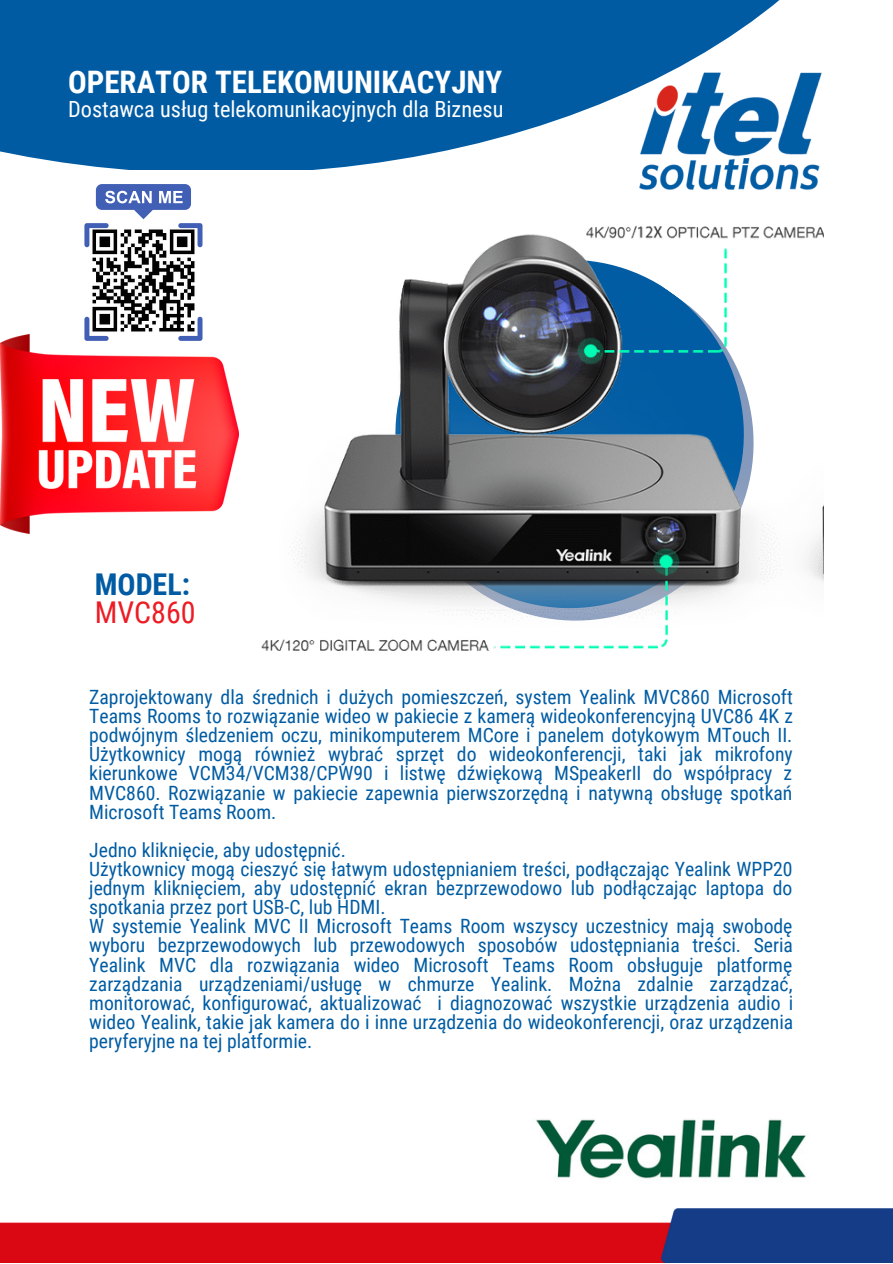
<style>
.page{position:relative;width:893px;height:1264px;background:#fff}
.page>*{position:absolute;margin:0;border:0;box-sizing:border-box;transform-origin:0 0}
.t1{font:700 30.9px "Roboto Condensed";color:#fff}
.t2{font:700 30px "Roboto Condensed";color:#005ba3}
.t3{font:30px "Roboto Condensed";color:#ed1c24}
.t4{font:22.35px "Roboto Condensed";color:#fff}
.t5{font:19.65px/19px "Roboto Condensed";color:#005ca3;text-align:justify}
</style>
<div class="page">
<svg style="left:0;top:0;width:780px;height:169px;background:#1e6eae"></svg>
<img style="left:637px;top:70px;width:185px;height:120px">
<img style="left:0;top:1208px;width:892px;height:54px">
<img style="left:0;top:334px;width:189px;height:199px">
<img style="left:92px;top:229px;width:97px;height:106px">
<img style="left:189px;top:224px;width:634px;height:427px">
<div style="left:96px;top:184px;width:95px;height:26px;background:#415fb5;border-radius:6px"></div>
<svg style="left:105px;top:191px;width:47px;height:12px"></svg>
<svg style="left:159px;top:191px;width:24px;height:12px"></svg>
<svg style="left:133px;top:209px;width:20px;height:10px"></svg>
<svg style="left:178px;top:223px;width:24px;height:24px"></svg>
<svg style="left:84px;top:223px;width:25px;height:24px"></svg>
<svg style="left:84px;top:317px;width:25px;height:24px"></svg>
<svg style="left:178px;top:317px;width:24px;height:24px"></svg>
<img style="left:536px;top:1119px;width:270px;height:60px">
<h1 class="t1" style="left:68px;top:64px;width:435px">OPERATOR TELEKOMUNIKACYJNY</h1>
<p class="t4" style="left:68px;top:96px;width:437px">Dostawca usług telekomunikacyjnych dla Biznesu</p>
<h2 class="t2" style="left:95px;top:567px;width:97px">MODEL:</h2>
<h2 class="t3" style="left:95px;top:595px;width:102px">MVC860</h2>
<p class="t5" style="left:89px;top:687px;width:705px">Zaprojektowany dla średnich i dużych pomieszczeń, system Yealink MVC860 Microsoft Teams Rooms to rozwiązanie wideo w pakiecie z kamerą wideokonferencyjną UVC86 4K z podwójnym śledzeniem oczu, minikomputerem MCore i panelem dotykowym MTouch II.<br>Użytkownicy mogą również wybrać sprzęt do wideokonferencji, taki jak mikrofony kierunkowe VCM34/VCM38/CPW90 i listwę dźwiękową MSpeakerII do współpracy z MVC860. Rozwiązanie w pakiecie zapewnia pierwszorzędną i natywną obsługę spotkań Microsoft Teams Room.</p>
<p class="t5" style="left:89px;top:840px;width:705px;text-align:left">Jedno kliknięcie, aby udostępnić.<br>Użytkownicy mogą cieszyć się łatwym udostępnianiem treści, podłączając Yealink WPP20 jednym kliknięciem, aby udostępnić ekran bezprzewodowo lub podłączając laptopa do spotkania przez port USB-C, lub HDMI.<br>W systemie Yealink MVC II Microsoft Teams Room wszyscy uczestnicy mają swobodę wyboru bezprzewodowych lub przewodowych sposobów udostępniania treści. Seria Yealink MVC dla rozwiązania wideo Microsoft Teams Room obsługuje platformę zarządzania urządzeniami/usługę w chmurze Yealink. Można zdalnie zarządzać, monitorować, konfigurować, aktualizować i diagnozować wszystkie urządzenia audio i wideo Yealink, takie jak kamera do i inne urządzenia do wideokonferencji, oraz urządzenia peryferyjne na tej platformie.</p>
</div>
